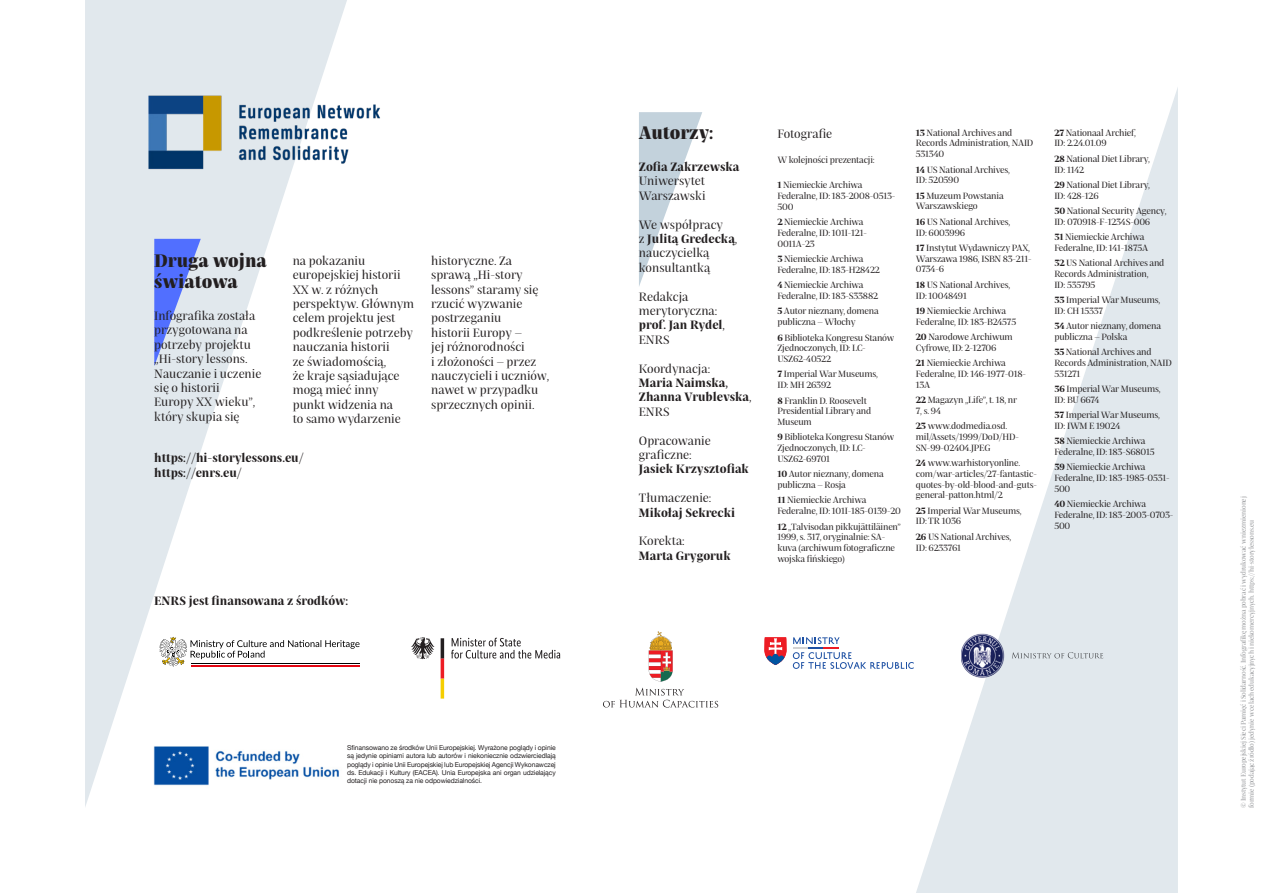
<style>
.page{position:relative;width:1263px;height:893px;background:#fff}
.page>*{position:absolute;margin:0;border:0;box-sizing:border-box;transform-origin:0 0}
.t1{font:800 18px/21.6px "Praho Pro";color:#231f20}
.t2{font:12px/14.4px "Praho Pro";color:#231f20}
.t3{font:700 12px/14.4px "Praho Pro";color:#231f20}
.t4{font:9px/10.8px "Praho Pro";letter-spacing:-.02em;color:#231f20}
.t5{font:6.75px/8.1px "Helvetica Neue";letter-spacing:-.01em;color:#231f20;text-align:justify}
.t6{font:6.75px/8.1px "Praho Pro";letter-spacing:-.025em;color:#939598}
.s1{font-weight:700}
.s2{font-weight:400}
</style>
<div class="page">
<svg style="left:85px;top:0;width:262px;height:807px;fill:#e1e8ed"></svg>
<svg style="left:916px;top:87px;width:262px;height:806px"></svg>
<img style="left:138px;top:86px;width:242px;height:93px">
<svg style="left:154px;top:239px;width:47px;height:127px;background:#99acf5"></svg>
<svg style="left:639px;top:112px;width:63px;height:174px"></svg>
<svg style="left:451px;top:638px;width:109px;height:20px"></svg>
<svg style="left:411px;top:637px;width:23px;height:22px"></svg>
<svg style="left:441px;top:638px;width:3px;height:61px"></svg>
<svg style="left:603px;top:688px;width:115px;height:19px"></svg>
<svg style="left:649px;top:631px;width:24px;height:51px"></svg>
<img style="left:961px;top:630px;width:149px;height:50px">
<img style="left:1012px;top:652px;width:61px;height:6px">
<svg style="left:793px;top:637px;width:121px;height:32px"></svg>
<svg style="left:764px;top:637px;width:22px;height:28px"></svg>
<svg style="left:159px;top:637px;width:201px;height:30px"></svg>
<hr style="left:191px;top:665px;width:169px;height:2px;background:#e30613">
<hr style="left:191px;top:663px;width:169px;height:2px;background:#fff">
<hr style="left:191px;top:663px;width:169px;height:1px;background:#000">
<img style="left:142px;top:728px;width:203px;height:74px">
<h1 class="t1" style="left:154px;top:248px;width:114px">Druga wojna światowa</h1>
<h2 class="t2" style="left:154px;top:307px;width:109px">Infografika została przygotowana na potrzeby projektu „Hi-story lessons.<br>Nauczanie i uczenie się o historii<br>Europy XX wieku”, który skupia się</h2>
<h2 class="t2" style="left:293px;top:252px;width:123px">na pokazaniu europejskiej historii<br>XX w. z różnych perspektyw. Głównym celem projektu jest podkreślenie potrzeby nauczania historii<br>ze świadomością,<br>że kraje sąsiadujące mogą mieć inny<br>punkt widzenia na<br>to samo wydarzenie</h2>
<h2 class="t2" style="left:431px;top:252px;width:119px">historyczne. Za sprawą „Hi-story lessons” staramy się rzucić wyzwanie postrzeganiu<br>historii Europy –<br>jej różnorodności<br>i złożoności – przez nauczycieli i uczniów, nawet w przypadku sprzecznych opinii.</h2>
<h2 class="t3" style="left:154px;top:450px;width:151px">https://hi-storylessons.eu/ https://enrs.eu/</h2>
<h2 class="t3" style="left:154px;top:592px;width:195px">ENRS jest finansowana z środków:</h2>
<p class="t5" style="left:347px;top:744px;width:210px">Sfinansowano ze środków Unii Europejskiej. Wyrażone poglądy i opinie są jedynie opiniami autora lub autorów i niekoniecznie odzwierciedlają poglądy i opinie Unii Europejskiej lub Europejskiej Agencji Wykonawczej ds. Edukacji i Kultury (EACEA). Unia Europejska ani organ udzielający dotacji nie ponoszą za nie odpowiedzialności.</p>
<h1 class="t1" style="left:639px;top:120px;width:76px">Autorzy:</h1>
<h2 class="t3" style="left:639px;top:158px;width:102px">Zofia Zakrzewska</h2>
<h2 class="t2" style="left:639px;top:173px;width:68px">Uniwersytet<br>Warszawski</h2>
<h2 class="t2" style="left:639px;top:216px;width:100px">We współpracy<br>z <span class="s1">Julitą Gredecką</span>, nauczycielką konsultantką</h2>
<h2 class="t2" style="left:639px;top:288px;width:88px">Redakcja merytoryczna: <span class="s1">prof. Jan Rydel</span>,<br>ENRS</h2>
<h2 class="t2" style="left:639px;top:360px;width:73px">Koordynacja:</h2>
<h2 class="t3" style="left:639px;top:374px;width:114px">Maria Naimska,<br>Zhanna Vrublevska<span class="s2">,<br>ENRS</span></h2>
<h2 class="t2" style="left:639px;top:432px;width:73px">Opracowanie graficzne:</h2>
<h2 class="t3" style="left:639px;top:461px;width:112px">Jasiek Krzysztofiak</h2>
<h2 class="t2" style="left:639px;top:490px;width:74px">Tłumaczenie:</h2>
<h2 class="t3" style="left:639px;top:504px;width:98px">Mikołaj Sekrecki</h2>
<h2 class="t2" style="left:639px;top:533px;width:47px">Korekta:</h2>
<h2 class="t3" style="left:639px;top:547px;width:93px">Marta Grygoruk</h2>
<h2 class="t2" style="left:777px;top:126px;width:56px">Fotografie</h2>
<p class="t4" style="left:777px;top:154px;width:99px">W kolejności prezentacji:</p>
<p class="t4" style="left:777px;top:179px;width:120px"><span class="s1">1</span> Niemieckie Archiwa<br>Federalne, ID: 183-2008-0513-<br>500</p>
<p class="t4" style="left:777px;top:216px;width:91px"><span class="s1">2</span> Niemieckie Archiwa<br>Federalne, ID: 101I-121-<br>0011A-23</p>
<p class="t4" style="left:777px;top:253px;width:104px"><span class="s1">3</span> Niemieckie Archiwa<br>Federalne, ID: 183-H28422</p>
<p class="t4" style="left:777px;top:279px;width:102px"><span class="s1">4</span> Niemieckie Archiwa<br>Federalne, ID: 183-S33882</p>
<p class="t4" style="left:777px;top:305px;width:103px"><span class="s1">5</span> Autor nieznany, domena publiczna – Włochy</p>
<p class="t4" style="left:777px;top:331px;width:118px"><span class="s1">6</span> Biblioteka Kongresu Stanów<br>Zjednoczonych, ID: LC-<br>USZ62-40522</p>
<p class="t4" style="left:777px;top:368px;width:102px"><span class="s1">7</span> Imperial War Museums,<br>ID: MH 26392</p>
<p class="t4" style="left:777px;top:394px;width:95px"><span class="s1">8</span> Franklin D. Roosevelt<br>Presidential Library and<br>Museum</p>
<p class="t4" style="left:777px;top:431px;width:118px"><span class="s1">9</span> Biblioteka Kongresu Stanów<br>Zjednoczonych, ID: LC-<br>USZ62-69701</p>
<p class="t4" style="left:777px;top:468px;width:108px"><span class="s1">10</span> Autor nieznany, domena publiczna – Rosja</p>
<p class="t4" style="left:777px;top:494px;width:125px"><span class="s1">11</span> Niemieckie Archiwa<br>Federalne, ID: 101I-185-0139-20</p>
<p class="t4" style="left:777px;top:520px;width:125px"><span class="s1">12</span> „Talvisodan pikkujättiläinen”<br>1999, s. 317, oryginalnie: SA&shy;kuva (archiwum fotograficzne wojska fińskiego)</p>
<p class="t4" style="left:916px;top:126px;width:119px"><span class="s1">13</span> National Archives and<br>Records Administration, NAID<br>531340</p>
<p class="t4" style="left:916px;top:163px;width:96px"><span class="s1">14</span> US National Archives,<br>ID: 520590</p>
<p class="t4" style="left:916px;top:189px;width:89px"><span class="s1">15</span> Muzeum Powstania<br>Warszawskiego</p>
<p class="t4" style="left:916px;top:215px;width:96px"><span class="s1">16</span> US National Archives,<br>ID: 6003996</p>
<p class="t4" style="left:916px;top:241px;width:117px"><span class="s1">17</span> Instytut Wydawniczy PAX,<br>Warszawa 1986, ISBN 83-211-<br>0734-6</p>
<p class="t4" style="left:916px;top:278px;width:96px"><span class="s1">18</span> US National Archives,<br>ID: 10048491</p>
<p class="t4" style="left:916px;top:304px;width:102px"><span class="s1">19</span> Niemieckie Archiwa<br>Federalne, ID: 183-B24575</p>
<p class="t4" style="left:916px;top:331px;width:98px"><span class="s1">20</span> Narodowe Archiwum<br>Cyfrowe, ID: 2-12706</p>
<p class="t4" style="left:916px;top:357px;width:112px"><span class="s1">21</span> Niemieckie Archiwa<br>Federalne, ID: 146-1977-018-<br>13A</p>
<p class="t4" style="left:916px;top:394px;width:103px"><span class="s1">22</span> Magazyn „Life”, t. 18, nr<br>7, s. 94</p>
<p class="t4" style="left:916px;top:420px;width:105px"><span class="s1">23</span> www.dodmedia.osd. mil/Assets/1999/DoD/HD-<br>SN-99-02404.JPEG</p>
<p class="t4" style="left:916px;top:457px;width:123px"><span class="s1">24</span> www.warhistoryonline. com/war-articles/27-fantastic&shy;quotes-by-old-blood-and-guts&shy;general-patton.html/2</p>
<p class="t4" style="left:916px;top:504px;width:107px"><span class="s1">25</span> Imperial War Museums,<br>ID: TR 1036</p>
<p class="t4" style="left:916px;top:530px;width:97px"><span class="s1">26</span> US National Archives,<br>ID: 6233761</p>
<p class="t4" style="left:1054px;top:126px;width:83px"><span class="s1">27</span> Nationaal Archief,<br>ID: 2.24.01.09</p>
<p class="t4" style="left:1054px;top:152px;width:97px"><span class="s1">28</span> National Diet Library,<br>ID: 1142</p>
<p class="t4" style="left:1054px;top:178px;width:97px"><span class="s1">29</span> National Diet Library,<br>ID: 428-126</p>
<p class="t4" style="left:1054px;top:205px;width:114px"><span class="s1">30</span> National Security Agency,<br>ID: 070918-F-1234S-006</p>
<p class="t4" style="left:1054px;top:231px;width:95px"><span class="s1">31</span> Niemieckie Archiwa<br>Federalne, ID: 141-1875A</p>
<p class="t4" style="left:1054px;top:257px;width:112px"><span class="s1">32</span> US National Archives and<br>Records Administration,<br>ID: 535795</p>
<p class="t4" style="left:1054px;top:294px;width:107px"><span class="s1">33</span> Imperial War Museums,<br>ID: CH 15337</p>
<p class="t4" style="left:1054px;top:320px;width:108px"><span class="s1">34</span> Autor nieznany, domena publiczna – Polska</p>
<p class="t4" style="left:1054px;top:346px;width:119px"><span class="s1">35</span> National Archives and<br>Records Administration, NAID<br>531271</p>
<p class="t4" style="left:1054px;top:383px;width:108px"><span class="s1">36</span> Imperial War Museums,<br>ID: BU 6674</p>
<p class="t4" style="left:1054px;top:409px;width:107px"><span class="s1">37</span> Imperial War Museums,<br>ID: IWM E 19024</p>
<p class="t4" style="left:1054px;top:435px;width:102px"><span class="s1">38</span> Niemieckie Archiwa<br>Federalne, ID: 183-S68015</p>
<p class="t4" style="left:1054px;top:461px;width:117px"><span class="s1">39</span> Niemieckie Archiwa<br>Federalne, ID: 183-1985-0531-<br>500</p>
<p class="t4" style="left:1054px;top:498px;width:121px"><span class="s1">40</span> Niemieckie Archiwa<br>Federalne, ID: 183-2003-0703-<br>500</p>
<p class="t6" style="left:1239px;top:808px;width:313px;rotate:-90deg">© Instytut Europejskiej Sieci Pamięć i Solidarność. Infografikę można pobrać i wydrukować w niezmienionej formie (podając źródło) jedynie w celach edukacyjnych i niekomercyjnych. https://hi-storylessons.eu</p>
</div>
